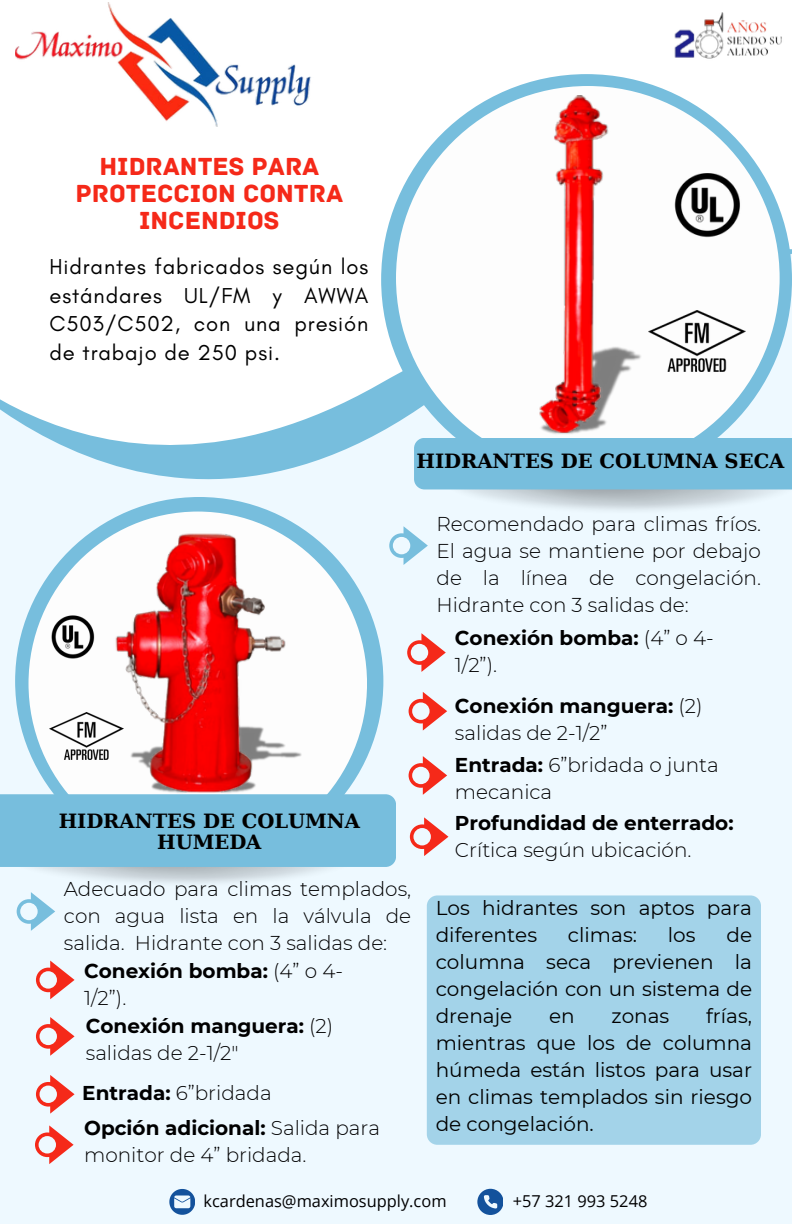
<style>
.page{position:relative;width:792px;height:1224px;background:#fff}
.page>*{position:absolute;margin:0;border:0;box-sizing:border-box;transform-origin:0 0}
.t1{font:26px/27px "Archive";color:#f52919;text-align:center}
.t2{font:22px/28.4px "Glacial Indifference";letter-spacing:.04em;color:#000;text-align:justify}
.t3{font:300 20px/27px "Montserrat";color:#000}
.t4{font:20px/27px "Montserrat";color:#000;text-align:justify}
.t5{font:700 20px/27px "Montserrat";color:#000}
.t6{font:700 19.6px/21px "DejaVu Serif";color:#000;text-align:center}
.t7{font:16.4px "Open Sans";color:#000}
.s1{font-weight:300}
.s2{font-weight:700}
</style>
<div class="page">
<div style="left:0;top:489px;width:792px;height:735px;background:#eef9ff"></div>
<svg style="left:0;top:208px;width:792px;height:399px"></svg>
<div style="left:381px;top:74px;width:411px;height:411px;background:#77bedd;border-radius:50%"></div>
<img style="left:440px;top:489px;width:352px;height:26px">
<div style="left:396px;top:86px;width:384px;height:384px;background:#fdfdfd;border-radius:50%"></div>
<div style="left:414px;top:438px;width:378px;height:51px;background:#77bedd"></div>
<div style="left:15px;top:497px;width:368px;height:368px;background:#77bedd;border-radius:50%"></div>
<div style="left:29px;top:512px;width:338px;height:343px;background:#fdfdfd;border-radius:50%"></div>
<div style="left:0;top:794px;width:396px;height:73px;background:#77bedd"></div>
<img style="left:15px;top:2px;width:296px;height:125px">
<img style="left:674px;top:12px;width:108px;height:47px">
<svg style="left:169px;top:1189px;width:26px;height:25px"></svg>
<svg style="left:477px;top:1189px;width:26px;height:25px"></svg>
<img style="left:450px;top:74px;width:282px;height:389px">
<img style="left:107px;top:512px;width:214px;height:303px">
<svg style="left:389px;top:526px;width:39px;height:39px"></svg>
<svg style="left:407px;top:633px;width:39px;height:39px"></svg>
<svg style="left:409px;top:692px;width:38px;height:39px"></svg>
<svg style="left:409px;top:756px;width:38px;height:39px"></svg>
<svg style="left:410px;top:817px;width:38px;height:39px"></svg>
<img style="left:672px;top:168px;width:68px;height:77px">
<img style="left:648px;top:310px;width:98px;height:62px">
<img style="left:51px;top:615px;width:44px;height:44px">
<img style="left:50px;top:713px;width:73px;height:46px">
<div style="left:427px;top:895px;width:334px;height:250px;background:#a3d3e9;border-radius:10px"></div>
<svg style="left:17px;top:892px;width:38px;height:39px"></svg>
<svg style="left:36px;top:961px;width:39px;height:38px"></svg>
<svg style="left:36px;top:1017px;width:39px;height:39px"></svg>
<svg style="left:36px;top:1075px;width:39px;height:39px"></svg>
<svg style="left:35px;top:1125px;width:39px;height:39px"></svg>
<h2 class="t1" style="left:76px;top:153px;width:269px">HIDRANTES PARA<br>PROTECCION CONTRA<br>INCENDIOS</h2>
<p class="t2" style="left:50px;top:252px;width:320px">Hidrantes fabricados según los estándares UL/FM y AWWA C503/C502, con una presión de trabajo de 250 psi.</p>
<h2 class="t6" style="left:59px;top:810px;width:303px">HIDRANTES DE COLUMNA<br>HUMEDA</h2>
<h2 class="t6" style="left:417px;top:451px;width:369px">HIDRANTES DE COLUMNA SECA</h2>
<p class="t3" style="left:437px;top:510px;width:326px;text-align:justify">Recomendado para climas fríos.<br>El agua se mantiene por debajo de la línea de congelación.<br>Hidrante con 3 salidas de:</p>
<p class="t5" style="left:455px;top:625px;width:260px">Conexión bomba: <span class="s1">(4” o 4-<br>1/2”).</span></p>
<p class="t3" style="left:455px;top:693px;width:249px"><span class="s2">Conexión manguera:</span> (2) salidas de 2-1/2”</p>
<p class="t3" style="left:455px;top:751px;width:265px"><span class="s2">Entrada:</span> 6”bridada o junta mecanica</p>
<p class="t5" style="left:455px;top:809px;width:280px">Profundidad de enterrado:<br><span class="s1">Crítica según ubicación.</span></p>
<h3 class="t3" style="left:64px;top:876px;width:349px;text-align:justify">Adecuado para climas templados, con agua lista en la válvula de salida. Hidrante con 3 salidas de:</h3>
<h2 class="t5" style="left:84px;top:957px;width:260px">Conexión bomba: <span class="s1">(4” o 4-<br>1/2”).</span></h2>
<p class="t3" style="left:86px;top:1012px;width:249px"><span class="s2">Conexión manguera:</span> (2) salidas de 2-1/2"</p>
<p class="t3" style="left:82px;top:1080px;width:191px"><span class="s2">Entrada:</span> 6”bridada</p>
<h2 class="t3" style="left:84px;top:1115px;width:297px"><span class="s2">Opción adicional:</span> Salida para monitor de 4” bridada.</h2>
<p class="t4" style="left:436px;top:894px;width:318px">Los hidrantes son aptos para diferentes</p>
<p class="t4" style="left:436px;top:921px;width:318px;text-indent:291px">de columna seca previenen la congelación con un sistema de drenaje</p>
<p class="t4" style="left:568px;top:921px;width:71px">climas:</p>
<p class="t4" style="left:668px;top:921px;width:29px">los</p>
<p class="t4" style="left:436px;top:1002px;width:318px;text-indent:270px">frías, mientras que los de columna húmeda están listos para usar en climas templados sin riesgo de congelación.</p>
<p class="t4" style="left:549px;top:1002px;width:27px">en</p>
<p class="t4" style="left:611px;top:1002px;width:59px">zonas</p>
<p class="t7" style="left:204px;top:1190px;width:245px">kcardenas@maximosupply.com</p>
<h3 class="t7" style="left:513px;top:1190px;width:136px">+57 321 993 5248</h3>
</div>
